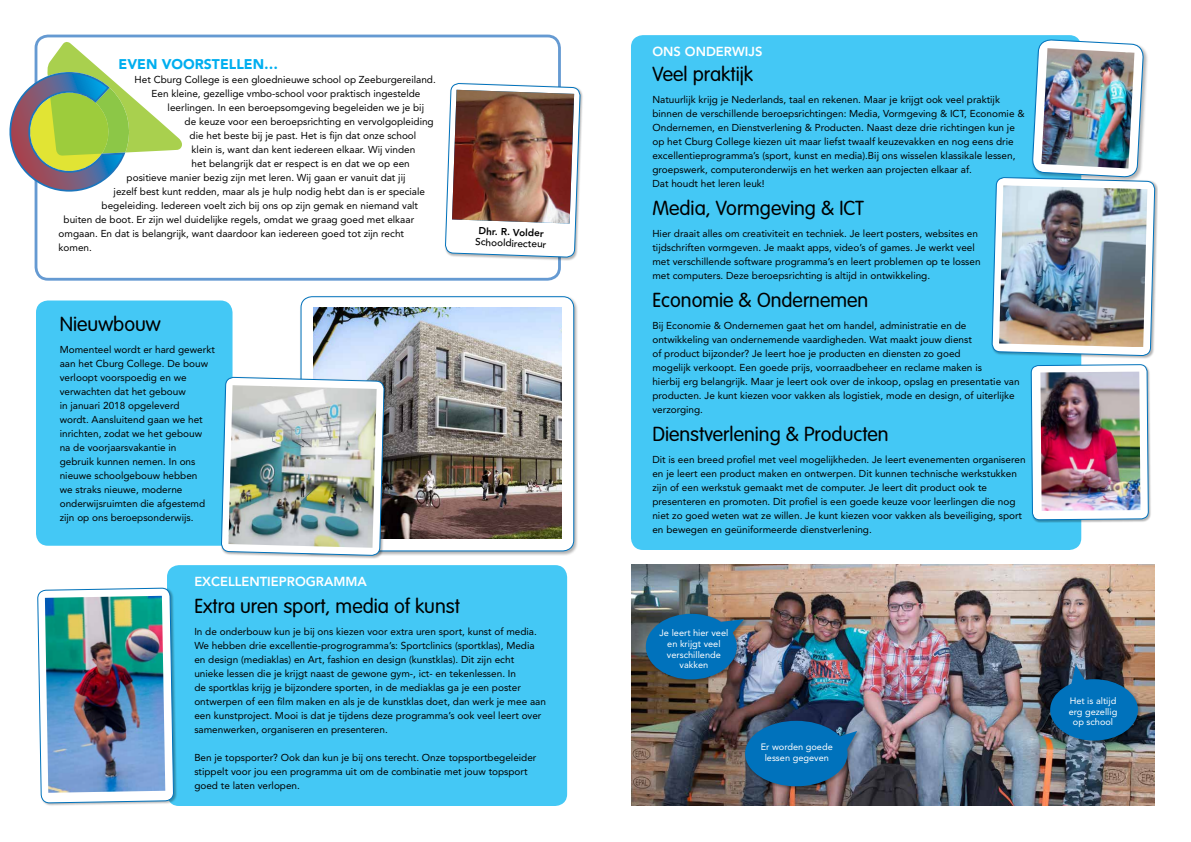
<style>
.page{position:relative;width:1191px;height:842px;background:#fff}
.page>*{position:absolute;margin:0;border:0;box-sizing:border-box;transform-origin:0 0}
.t1{font:300 20px "VAG Rounded Std";color:#000}
.t2{font:900 14px "Avenir LT Std";color:#00aeef}
.t3{font:800 13px "Avenir LT Std";color:#fff}
.t4{font:10px/14px "Avenir LT Std";color:#000}
.t5{font:500 10px "Avenir LT Std";color:#000}
.t6{font:800 10px "Avenir LT Std";color:#000}
.t7{font:9.2px/10.8px "Avenir LT Std";color:#fff;text-align:center}
</style>
<div class="page">
<div style="left:35px;top:35px;width:526px;height:246px;border:3px solid #659ad2;border-radius:12px"></div>
<div style="left:167px;top:565px;width:400px;height:241px;background:#44c8f5;border-radius:12px"></div>
<div style="left:37px;top:587px;width:140px;height:220px;background:#000;opacity:.3"></div>
<svg style="left:38px;top:588px;width:136px;height:219px"></svg>
<img style="left:45px;top:596px;width:120px;height:197px">
<img style="left:631px;top:564px;width:524px;height:242px">
<div style="left:744px;top:720px;width:117px;height:70px;background:#000;opacity:.3"></div>
<svg style="left:745px;top:721px;width:112px;height:65px;background:#166ca7"></svg>
<div style="left:645px;top:613px;width:102px;height:70px;background:#000;opacity:.3"></div>
<img style="left:646px;top:614px;width:98px;height:65px">
<div style="left:1049px;top:664px;width:93px;height:81px;background:#000;opacity:.3"></div>
<svg style="left:1050px;top:665px;width:88px;height:75px;background:#145e90"></svg>
<div style="left:631px;top:35px;width:450px;height:515px;background:#44c8f5;border-radius:12px"></div>
<div style="left:444px;top:83px;width:139px;height:178px;background:#000;opacity:.3"></div>
<svg style="left:445px;top:57px;width:135px;height:224px"></svg>
<img style="left:452px;top:90px;width:122px;height:134px">
<img style="left:991px;top:39px;width:164px;height:611px">
<img style="left:1041px;top:48px;width:93px;height:120px">
<div style="left:36px;top:300px;width:196px;height:246px;background:#44c8f5;border-radius:12px"></div>
<svg style="left:9px;top:42px;width:173px;height:150px"></svg>
<div style="left:299px;top:295px;width:279px;height:261px;background:#000;opacity:.3"></div>
<div style="left:301px;top:297px;width:273px;height:254px;background:#fff;border-radius:11px"></div>
<div style="left:300px;top:296px;width:274px;height:255px;border:1px solid #0072bc;border-radius:11px"></div>
<img style="left:313px;top:308px;width:248px;height:231px">
<svg style="left:221px;top:377px;width:163px;height:189px"></svg>
<img style="left:228px;top:385px;width:149px;height:163px">
<h2 class="t2" style="left:119px;top:55px;width:161px">EVEN VOORSTELLEN…</h2>
<p class="t4" style="left:135px;top:72px;width:303px;text-align:center">Het Cburg College is een gloednieuwe school op Zeeburgereiland.<br>Een kleine, gezellige vmbo-school voor praktisch ingestelde</p>
<p class="t4" style="left:168px;top:100px;width:258px">leerlingen. In een beroepsomgeving begeleiden we je bij</p>
<p class="t4" style="left:185px;top:114px;width:251px">de keuze voor een beroepsrichting en vervolgopleiding</p>
<p class="t4" style="left:190px;top:128px;width:228px">die het beste bij je past. Het is fijn dat onze school</p>
<p class="t4" style="left:192px;top:142px;width:225px">klein is, want dan kent iedereen elkaar. Wij vinden</p>
<p class="t4" style="left:192px;top:156px;width:220px">het belangrijk dat er respect is en dat we op een</p>
<p class="t4" style="left:127px;top:170px;width:280px">positieve manier bezig zijn met leren. Wij gaan er vanuit dat jij</p>
<p class="t4" style="left:114px;top:184px;width:313px">jezelf best kunt redden, maar als je hulp nodig hebt dan is er speciale</p>
<p class="t4" style="left:102px;top:198px;width:318px">begeleiding. Iedereen voelt zich bij ons op zijn gemak en niemand valt</p>
<p class="t4" style="left:64px;top:212px;width:352px">buiten de boot. Er zijn wel duidelijke regels, omdat we graag goed met elkaar</p>
<p class="t4" style="left:59px;top:226px;width:347px">omgaan. En dat is belangrijk, want daardoor kan iedereen goed tot zijn recht</p>
<p class="t4" style="left:59px;top:240px;width:35px">komen.</p>
<h1 class="t1" style="left:60px;top:313px;width:102px">Nieuwbouw</h1>
<p class="t4" style="left:60px;top:343px;width:157px">Momenteel wordt er hard gewerkt aan het Cburg College. De bouw verloopt voorspoedig en we verwachten dat het gebouw<br>in januari 2018 opgeleverd<br>wordt. Aansluitend gaan we het inrichten, zodat we het gebouw na de voorjaarsvakantie in<br>gebruik kunnen nemen. In ons nieuwe schoolgebouw hebben<br>we straks nieuwe, moderne onderwijsruimten die afgestemd zijn op ons beroepsonderwijs.</p>
<h3 class="t3" style="left:194px;top:574px;width:174px">EXCELLENTIEPROGRAMMA</h3>
<p class="t6" style="left:479px;top:225px;width:67px;rotate:2deg">Dhr. R. Volder</p>
<p class="t5" style="left:475px;top:236px;width:73px;rotate:2deg">Schooldirecteur</p>
<h1 class="t1" style="left:194px;top:594px;width:267px">Extra uren sport, media of kunst</h1>
<p class="t4" style="left:194px;top:625px;width:353px">In de onderbouw kun je bij ons kiezen voor extra uren sport, kunst of media.<br>We hebben drie excellentie-progrogramma’s: Sportclinics (sportklas), Media en design (mediaklas) en Art, fashion en design (kunstklas). Dit zijn echt unieke lessen die je krijgt naast de gewone gym-, ict- en tekenlessen. In<br>de sportklas krijg je bijzondere sporten, in de mediaklas ga je een poster ontwerpen of een film maken en als je de kunstklas doet, dan werk je mee aan een kunstproject. Mooi is dat je tijdens deze programma’s ook veel leert over samenwerken, organiseren en presenteren.</p>
<p class="t4" style="left:194px;top:751px;width:344px">Ben je topsporter? Ook dan kun je bij ons terecht. Onze topsportbegeleider stippelt voor jou een programma uit om de combinatie met jouw topsport goed te laten verlopen.</p>
<h3 class="t3" style="left:652px;top:43px;width:111px">ONS ONDERWIJS</h3>
<h1 class="t1" style="left:652px;top:62px;width:102px">Veel praktijk</h1>
<p class="t4" style="left:652px;top:92px;width:374px">Natuurlijk krijg je Nederlands, taal en rekenen. Maar je krijgt ook veel praktijk binnen de verschillende beroepsrichtingen: Media, Vormgeving &amp; ICT, Economie &amp; Ondernemen, en Dienstverlening &amp; Producten. Naast deze drie richtingen kun je op het Cburg College kiezen uit maar liefst twaalf keuzevakken en nog eens drie excellentieprogramma’s (sport, kunst en media).Bij ons wisselen klassikale lessen, groepswerk, computeronderwijs en het werken aan projecten elkaar af.<br>Dat houdt het leren leuk!</p>
<h1 class="t1" style="left:652px;top:196px;width:213px">Media, Vormgeving &amp; ICT</h1>
<p class="t4" style="left:652px;top:226px;width:330px">Hier draait alles om creativiteit en techniek. Je leert posters, websites en tijdschriften vormgeven. Je maakt apps, video’s of games. Je werkt veel met verschillende software programma’s en leert problemen op te lossen met computers. Deze beroepsrichting is altijd in ontwikkeling.</p>
<h1 class="t1" style="left:652px;top:288px;width:217px">Economie &amp; Ondernemen</h1>
<p class="t4" style="left:652px;top:318px;width:369px">Bij Economie &amp; Ondernemen gaat het om handel, administratie en de ontwikkeling van ondernemende vaardigheden. Wat maakt jouw dienst<br>of product bijzonder? Je leert hoe je producten en diensten zo goed<br>mogelijk verkoopt. Een goede prijs, voorraadbeheer en reclame maken is<br>hierbij erg belangrijk. Maar je leert ook over de inkoop, opslag en presentatie van producten. Je kunt kiezen voor vakken als logistiek, mode en design, of uiterlijke verzorging.</p>
<h1 class="t1" style="left:652px;top:422px;width:238px">Dienstverlening &amp; Producten</h1>
<p class="t4" style="left:652px;top:452px;width:375px">Dit is een breed profiel met veel mogelijkheden. Je leert evenementen organiseren en je leert een product maken en ontwerpen. Dit kunnen technische werkstukken zijn of een werkstuk gemaakt met de computer. Je leert dit product ook te presenteren en promoten. Dit profiel is een goede keuze voor leerlingen die nog niet zo goed weten wat ze willen. Je kunt kiezen voor vakken als beveiliging, sport en bewegen en geüniformeerde dienstverlening.</p>
<p class="t7" style="left:659px;top:628px;width:70px">Je leert hier veel en krijgt veel verschillende vakken</p>
<p class="t7" style="left:760px;top:742px;width:74px">Er worden goede lessen gegeven</p>
<p class="t7" style="left:1068px;top:695px;width:50px">Het is altijd erg gezellig op school</p>
</div>
